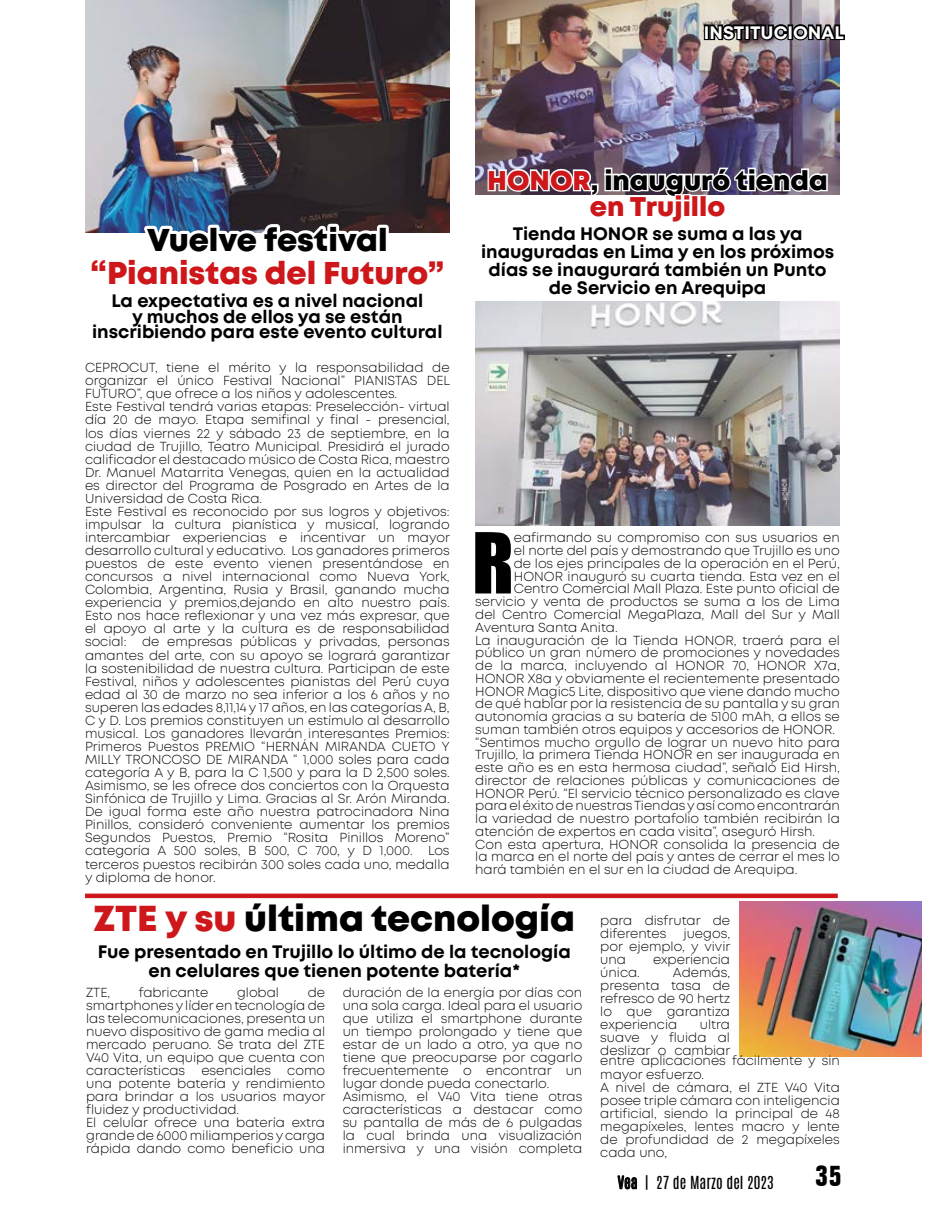
<style>
.page{position:relative;width:925px;height:1217px;background:#fff}
.page>*{position:absolute;margin:0;border:0;box-sizing:border-box;transform-origin:0 0}
.t1{font:77.55px "Impact";color:#000}
.t2{font:800 36px "Mont";color:#000}
.t3{font:800 31.5px/33px "Mont";color:#cd171a;text-align:center}
.t4{font:700 condensed 30px "Folio BT";color:#000}
.t5{font:800 27px/26.4px "Mont";color:#cd171a;text-align:center}
.t6{font:700 18px/18px "Mont";color:#000;text-align:center}
.t7{font:700 18px "Mont";color:#fff}
.t8{font:15px "Antonio";color:#000}
.t9{font:300 13.05px/13px "Mont";color:#000;text-align:justify}
.s1{color:#000}
.s2{color:#cd171a}
</style>
<div class="page">
<svg style="left:617px;top:1175px;width:20px;height:14px"></svg>
<svg style="left:85px;top:893px;width:753px;height:4px;background:#d4393c"></svg>
<img style="left:85px;top:0;width:365px;height:221px">
<img style="left:740px;top:901px;width:182px;height:154px">
<img style="left:85px;top:221px;width:365px;height:12px">
<img style="left:475px;top:0;width:365px;height:195px">
<img style="left:475px;top:301px;width:364px;height:224px">
<svg style="left:486px;top:166px;width:343px;height:29px"></svg>
<div style="left:704px;top:24px;width:5px;height:16px;border:3px solid #000"></div>
<svg style="left:708px;top:21px;width:137px;height:22px;background:#3f3a3e"></svg>
<p class="t7" style="left:704px;top:21px;width:141px">INSTITUCIONAL</p>
<p class="t3" style="left:91px;top:224px;width:355px"><span class="s1">Vuelve festival </span>“Pianistas del Futuro”</p>
<p class="t6" style="left:92px;top:293px;width:352px;line-height:15.6px">La expectativa es a nivel nacional<br>y muchos de ellos ya se están inscribiendo para este evento cultural</p>
<p class="t9" style="left:85px;top:361px;width:366px">CEPROCUT, tiene el mérito y la responsabilidad de organizar el único Festival Nacional” PIANISTAS DEL FUTURO”, que ofrece a los niños y adolescentes.</p>
<p class="t9" style="left:85px;top:400px;width:366px">Este Festival tendrá varias etapas: Preselección- virtual día 20 de mayo. Etapa semifinal y final - presencial, los días viernes 22 y sábado 23 de septiembre, en la ciudad de Trujillo, Teatro Municipal. Presidirá el jurado calificador el destacado músico de Costa Rica, maestro Dr. Manuel Matarrita Venegas, quien en la actualidad es director del Programa de Posgrado en Artes de la Universidad de Costa Rica.</p>
<p class="t9" style="left:85px;top:505px;width:366px">Este Festival es reconocido por sus logros y objetivos: impulsar la cultura pianística y musical, logrando intercambiar experiencias e incentivar un mayor desarrollo cultural y educativo. Los ganadores primeros puestos de este evento vienen presentándose en concursos a nivel internacional como Nueva York, Colombia, Argentina, Rusia y Brasil, ganando mucha experiencia y premios,dejando en alto nuestro país.<br>Esto nos hace reflexionar y una vez más expresar, que el apoyo al arte y la cultura es de responsabilidad social: de empresas públicas y privadas, personas amantes del arte, con su apoyo se logrará garantizar la sostenibilidad de nuestra cultura. Participan de este Festival, niños y adolescentes pianistas del Perú cuya edad al 30 de marzo no sea inferior a los 6 años y no superen las edades 8,11,14 y 17 años, en las categorías A, B, C y D. Los premios constituyen un estímulo al desarrollo musical. Los ganadores llevarán interesantes Premios:<br>Primeros Puestos PREMIO “HERNÁN MIRANDA CUETO Y MILLY TRONCOSO DE MIRANDA “ 1,000 soles para cada categoría A y B, para la C 1,500 y para la D 2,500 soles.<br>Asimismo, se les ofrece dos conciertos con la Orquesta Sinfónica de Trujillo y Lima. Gracias al Sr. Arón Miranda.<br>De igual forma este año nuestra patrocinadora Nina Pinillos, consideró conveniente aumentar los premios Segundos Puestos, Premio “Rosita Pinillos Moreno” categoría A 500 soles, B 500, C 700, y D 1,000. Los terceros puestos recibirán 300 soles cada uno, medalla y diploma de honor.</p>
<p class="t5" style="left:487px;top:167px;width:342px">HONOR<span class="s1">, inauguró tienda </span>en Trujillo</p>
<p class="t6" style="left:481px;top:224px;width:355px">Tienda HONOR se suma a las ya inauguradas en Lima y en los próximos días se inaugurará también un Punto de Servicio en Arequipa</p>
<p class="t1" style="left:472px;top:502px;width:43px">R</p>
<p class="t9" style="left:514px;top:531px;width:327px">eafirmando su compromiso con sus usuarios en</p>
<p class="t9" style="left:514px;top:544px;width:327px">el norte del país y demostrando que Trujillo es uno</p>
<p class="t9" style="left:514px;top:557px;width:327px">de los ejes principales de la operación en el Perú,</p>
<p class="t9" style="left:514px;top:569px;width:327px">HONOR inauguró su cuarta tienda. Esta vez en el</p>
<p class="t9" style="left:514px;top:582px;width:327px">Centro Comercial Mall Plaza. Este punto oficial de</p>
<p class="t9" style="left:475px;top:595px;width:366px">servicio y venta de productos se suma a los de Lima</p>
<p class="t9" style="left:475px;top:608px;width:366px">del Centro Comercial MegaPlaza, Mall del Sur y Mall</p>
<p class="t9" style="left:475px;top:620px;width:144px">Aventura Santa Anita.</p>
<p class="t9" style="left:475px;top:633px;width:366px">La inauguración de la Tienda HONOR, traerá para el público un gran número de promociones y novedades de la marca, incluyendo al HONOR 70, HONOR X7a, HONOR X8a y obviamente el recientemente presentado HONOR Magic5 Lite, dispositivo que viene dando mucho de qué hablar por la resistencia de su pantalla y su gran autonomía gracias a su batería de 5100 mAh, a ellos se suman también otros equipos y accesorios de HONOR.</p>
<p class="t9" style="left:475px;top:735px;width:366px">“Sentimos mucho orgullo de lograr un nuevo hito para Trujillo, la primera Tienda HONOR en ser inaugurada en este año es en esta hermosa ciudad”, señaló Eid Hirsh, director de relaciones públicas y comunicaciones de HONOR Perú. “El servicio técnico personalizado es clave para el éxito de nuestras Tiendas y así como encontrarán la variedad de nuestro portafolio también recibirán la atención de expertos en cada visita”, aseguró Hirsh.</p>
<p class="t9" style="left:475px;top:837px;width:366px">Con esta apertura, HONOR consolida la presencia de la marca en el norte del país y antes de cerrar el mes lo hará también en el sur en la ciudad de Arequipa.</p>
<p class="t2" style="left:94px;top:894px;width:483px"><span class="s2">ZTE y su</span> última tecnología</p>
<p class="t6" style="left:98px;top:942px;width:475px;line-height:18.6px">Fue presentado en Trujillo lo último de la tecnología en celulares que tienen potente batería*</p>
<p class="t9" style="left:86px;top:985px;width:26px">ZTE,</p>
<p class="t9" style="left:139px;top:985px;width:71px">fabricante</p>
<p class="t9" style="left:237px;top:985px;width:43px">global</p>
<p class="t9" style="left:343px;top:985px;width:241px">duración de la energía por días con una sola carga. Ideal para el usuario que utiliza el smartphone durante un tiempo prolongado y tiene que estar de un lado a otro, ya que no tiene que preocuparse por cagarlo frecuentemente o encontrar un lugar donde pueda conectarlo.</p>
<p class="t9" style="left:343px;top:1089px;width:241px">Asimismo, el V40 Vita tiene otras características a destacar como su pantalla de más de 6 pulgadas la cual brinda una visualización inmersiva y una visión completa</p>
<p class="t9" style="left:86px;top:985px;width:241px;text-indent:221px">de smartphones y líder en tecnología de las telecomunicaciones, presenta un nuevo dispositivo de gama media al mercado peruano. Se trata del ZTE V40 Vita, un equipo que cuenta con características esenciales como una potente batería y rendimiento para brindar a los usuarios mayor fluidez y productividad.</p>
<p class="t9" style="left:86px;top:1115px;width:240px">El celular ofrece una batería extra grande de 6000 miliamperios y carga rápida dando como beneficio una</p>
<p class="t9" style="left:600px;top:913px;width:131px">para disfrutar de diferentes</p>
<p class="t9" style="left:600px;top:926px;width:132px;text-indent:83px">juegos, por ejemplo, y vivir una</p>
<p class="t9" style="left:653px;top:952px;width:78px">experiencia</p>
<p class="t9" style="left:600px;top:965px;width:131px;text-indent:73px">Además, presenta tasa de refresco de 90 hertz lo que garantiza experiencia</p>
<p class="t9" style="left:600px;top:965px;width:41px">única.</p>
<p class="t9" style="left:600px;top:1017px;width:132px;text-indent:100px">ultra suave y fluida al deslizar o cambiar</p>
<p class="t9" style="left:600px;top:1054px;width:241px">entre aplicaciones fácilmente y sin mayor esfuerzo.</p>
<p class="t9" style="left:600px;top:1080px;width:241px">A nivel de cámara, el ZTE V40 Vita posee triple cámara con inteligencia artificial, siendo la principal de 48 megapíxeles, lentes macro y lente de profundidad de 2 megapíxeles cada uno,</p>
<p class="t8" style="left:617px;top:1170px;width:158px">Vea | 27 de Marzo del 2023</p>
<p class="t4" style="left:815px;top:1156px;width:28px">35</p>
</div>
